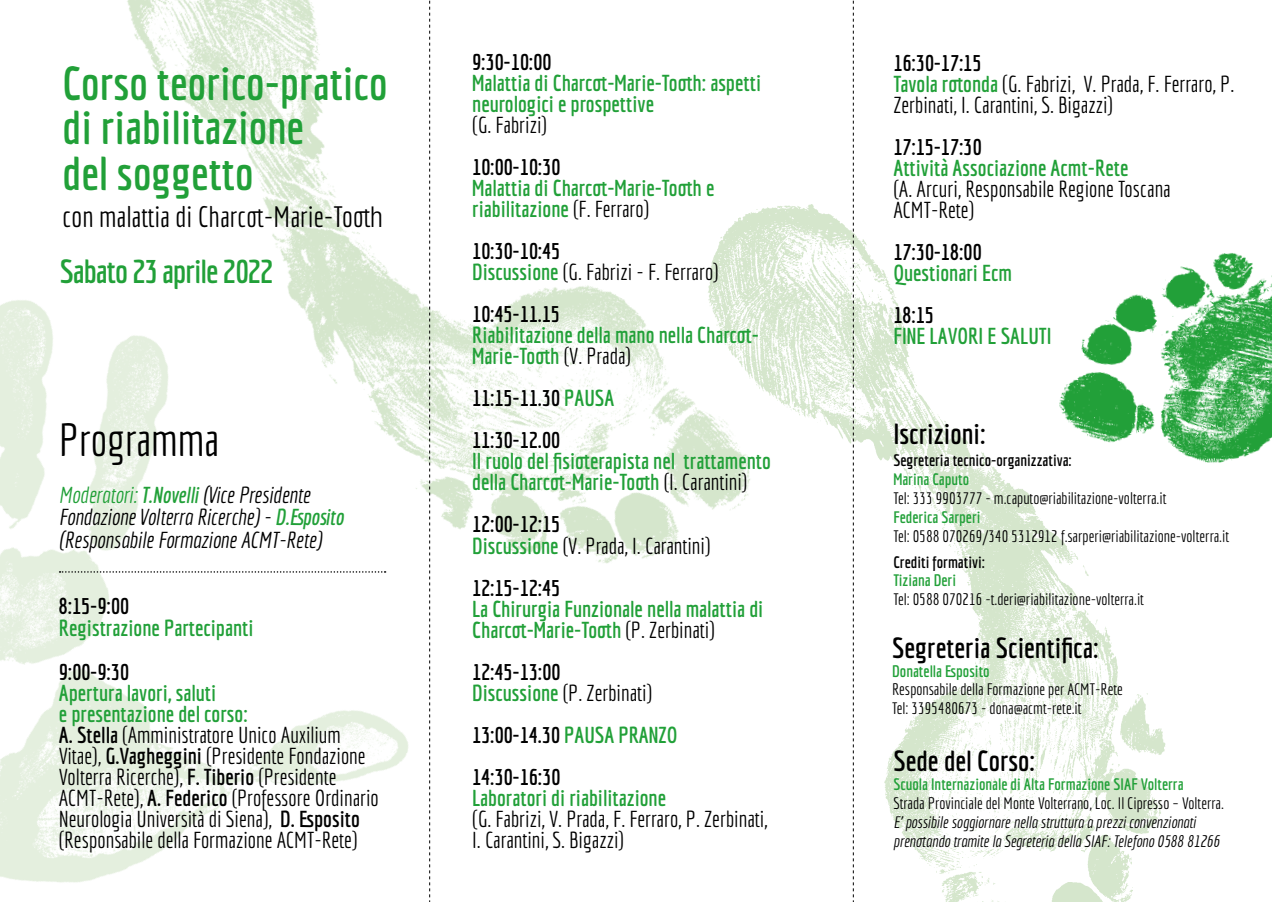
<style>
.page{position:relative;width:1272px;height:902px;background:#fff}
.page>*{position:absolute;margin:0;border:0;box-sizing:border-box;transform-origin:0 0}
.t1{font:700 46.35px/45px "Economica";color:#21a038}
.t2{font:45px "Economica";color:#000}
.t3{font:700 32.55px "Economica";letter-spacing:-.03em;color:#21a038}
.t4{font:28.8px "Economica";color:#000}
.t5{font:700 28.35px "Economica";color:#000}
.t6{font:22.5px/21px "Economica";color:#000}
.t7{font:700 22.5px/21px "Economica";color:#21a038}
.t8{font:700 22.5px/42px "Economica";color:#000}
.t9{font:italic 22.5px/22.5px "Economica";color:#000}
.t10{font:16.2px/18.9px "Economica";color:#000}
.t11{font:italic 16.2px/18.9px "Economica";color:#000}
.t12{font:700 16.2px "Economica";color:#21a038}
.t13{font:700 16.2px "Economica";color:#000}
.s1{font-family:"Helvetica Neue LT Std";font-weight:300;font-stretch:condensed}
.s2{color:#21a038}
.s3{font-weight:700;color:#21a038}
.s4{font-weight:700}
.s5{font-weight:400;color:#000}
</style>
<div class="page">
<img style="left:852px;top:253px;width:419px;height:648px">
<img style="left:127px;top:0;width:857px;height:786px">
<img style="left:0;top:179px;width:661px;height:722px">
<svg style="left:60px;top:571px;width:325px;height:1px"></svg>
<svg style="left:429px;top:0;width:1px;height:901px"></svg>
<svg style="left:853px;top:0;width:1px;height:901px"></svg>
<h1 class="t1" style="left:63px;top:60px;width:326px">Corso teorico-pratico di riabilitazione<br>del soggetto</h1>
<p class="t4" style="left:63px;top:200px;width:322px">con malattia di Charcot-Marie-Toot<span class="s1">h</span></p>
<h3 class="t3" style="left:60px;top:252px;width:215px">Sabato 23 aprile 2022</h3>
<h2 class="t2" style="left:59px;top:414px;width:162px">Programma</h2>
<p class="t9" style="left:59px;top:483px;width:286px"><span class="s2">Moderatori:</span> <span class="s3">T.Novelli</span> (Vice Presidente<br>Fondazione Volterra Ricerche) - <span class="s3">D.Esposito </span>(Responsabile Formazione ACMT-Rete)</p>
<p class="t8" style="left:59px;top:584px;width:71px">8:15-9:00</p>
<p class="t7" style="left:59px;top:617px;width:196px">Registrazione Partecipanti</p>
<p class="t8" style="left:59px;top:650px;width:71px">9:00-9:30</p>
<p class="t6" style="left:59px;top:682px;width:321px"><span class="s3">Apertura lavori, saluti<br>e presentazione del corso:<br></span><span class="s4">A. Stella</span> (Amministratore Unico Auxilium Vitae), <span class="s4">G.Vagheggini</span> (Presidente Fondazione Volterra Ricerche), <span class="s4">F. Tiberio</span> (Presidente ACMT-Rete), <span class="s4">A. Federico</span> (Professore Ordinario Neurologia Università di Siena), <span class="s4">D. Esposito </span>(Responsabile della Formazione ACMT-Rete)</p>
<p class="t8" style="left:472px;top:41px;width:80px">9:30-10:00</p>
<p class="t7" style="left:472px;top:72px;width:290px">Malattia di Charcot-Marie-Tooth: aspetti neurologici e prospettive</p>
<p class="t6" style="left:472px;top:114px;width:76px">(G. Fabrizi)</p>
<p class="t8" style="left:472px;top:146px;width:89px">10:00-10:30</p>
<p class="t7" style="left:472px;top:177px;width:244px">Malattia di Charcot-Marie-Tooth e riabilitazione <span class="s5">(F. Ferraro)</span></p>
<p class="t6" style="left:472px;top:240px;width:248px"><span class="s4">10:30-10:45<br></span><span class="s3">Discussione</span> (G. Fabrizi - F. Ferraro)</p>
<p class="t8" style="left:472px;top:293px;width:89px">10:45-11.15</p>
<p class="t7" style="left:472px;top:324px;width:288px">Riabilitazione della mano nella Charcot-<br>Marie-Tooth <span class="s5">(V. Prada)</span></p>
<p class="t8" style="left:472px;top:377px;width:144px">11:15-11.30 <span class="s2">PAUSA<br></span>11:30-12.00</p>
<p class="t7" style="left:472px;top:450px;width:300px">Il ruolo del fisioterapista nel trattamento della Charcot-Marie-Tooth <span class="s5">(I. Carantini)</span></p>
<p class="t6" style="left:472px;top:513px;width:240px"><span class="s4">12:00-12:15<br></span><span class="s3">Discussione</span> (V. Prada, I. Carantini)</p>
<p class="t8" style="left:472px;top:566px;width:89px">12:15-12:45</p>
<p class="t7" style="left:472px;top:597px;width:293px">La Chirurgia Funzionale nella malattia di<br>Charcot-Marie-Tooth <span class="s5">(P. Zerbinati)</span></p>
<p class="t6" style="left:472px;top:660px;width:181px"><span class="s4">12:45-13:00<br></span><span class="s3">Discussione</span> (P. Zerbinati)</p>
<p class="t8" style="left:472px;top:713px;width:207px">13:00-14.30 <span class="s2">PAUSA PRANZO<br></span>14:30-16:30</p>
<p class="t7" style="left:472px;top:786px;width:195px">Laboratori di riabilitazione</p>
<p class="t6" style="left:472px;top:807px;width:297px">(G. Fabrizi, V. Prada, F. Ferraro, P. Zerbinati,<br>I. Carantini, S. Bigazzi)</p>
<p class="t6" style="left:893px;top:52px;width:342px"><span class="s4">16:30-17:15<br></span><span class="s3">Tavola rotonda</span> (G. Fabrizi, V. Prada, F. Ferraro, P.<br>Zerbinati, I. Carantini, S. Bigazzi)</p>
<p class="t8" style="left:893px;top:126px;width:89px">17:15-17:30</p>
<p class="t7" style="left:893px;top:157px;width:236px">Attività Associazione Acmt-Rete</p>
<p class="t6" style="left:893px;top:178px;width:279px">(A. Arcuri, Responsabile Regione Toscana<br>ACMT-Rete)</p>
<p class="t8" style="left:893px;top:231px;width:89px">17:30-18:00</p>
<p class="t7" style="left:893px;top:262px;width:120px">Questionari Ecm</p>
<p class="t8" style="left:893px;top:294px;width:42px">18:15</p>
<p class="t7" style="left:893px;top:325px;width:160px">FINE LAVORI E SALUTI</p>
<p class="t5" style="left:893px;top:417px;width:94px">Iscrizioni:</p>
<p class="t13" style="left:893px;top:451px;width:180px">Segreteria tecnico-organizzativa:</p>
<p class="t12" style="left:893px;top:469px;width:77px">Marina Caputo</p>
<p class="t10" style="left:893px;top:488px;width:274px">Tel: 333 9903777 - m.caputo@riabilitazione-volterra.it</p>
<p class="t12" style="left:893px;top:507px;width:89px">Federica Sarperi</p>
<p class="t10" style="left:893px;top:526px;width:337px">Tel: 0588 070269/340 5312912 f.sarperi@riabilitazione-volterra.it</p>
<p class="t13" style="left:893px;top:552px;width:93px">Crediti formativi:</p>
<p class="t12" style="left:893px;top:571px;width:64px">Tiziana Deri</p>
<p class="t10" style="left:893px;top:590px;width:252px">Tel: 0588 070216 -t.deri@riabilitazione-volterra.it</p>
<p class="t5" style="left:892px;top:631px;width:208px">Segreteria Scientifica:</p>
<p class="t12" style="left:892px;top:661px;width:99px">Donatella Esposito</p>
<p class="t10" style="left:892px;top:680px;width:232px">Responsabile della Formazione per ACMT-Rete<br>Tel: 3395480673 - dona@acmt-rete.it</p>
<p class="t5" style="left:893px;top:744px;width:143px">Sede del Corso:</p>
<p class="t12" style="left:893px;top:775px;width:292px">Scuola Internazionale di Alta Formazione SIAF Volterra</p>
<p class="t10" style="left:893px;top:793px;width:332px">Strada Provinciale del Monte Volterrano, Loc. Il Cipresso – Volterra.</p>
<p class="t11" style="left:893px;top:812px;width:328px">E’ possibile soggiornare nella struttura a prezzi convenzionati prenotando tramite la Segreteria della SIAF: Telefono 0588 81266</p>
</div>
